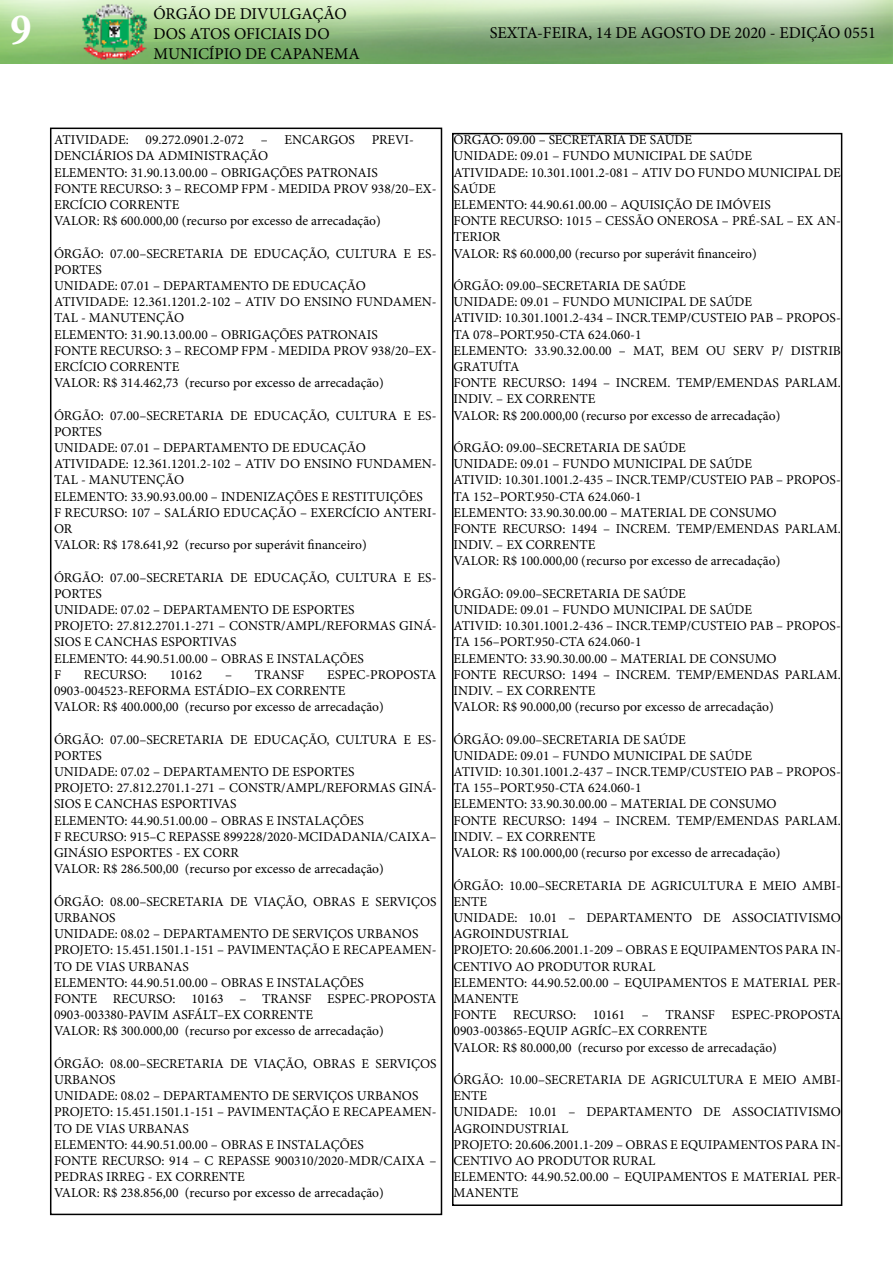
<style>
.page{position:relative;width:893px;height:1263px;background:#fff}
.page>*{position:absolute;margin:0;border:0;box-sizing:border-box;transform-origin:0 0}
.t1{font:700 condensed 45px "Minion Pro";color:#fff}
.t2{font:16.5px/19.8px "Minion Pro";color:#000}
.t3{font:13.5px/16.2px "Minion Pro";color:#000}
</style>
<div class="page">
<div style="left:50px;top:128px;width:392px;height:1087px;border:2px solid #000"></div>
<img style="left:0;top:0;width:893px;height:64px">
<div style="left:452px;top:133px;width:390px;height:1073px;border:2px solid #000"></div>
<h1 class="t1" style="left:11px;top:-1px;width:22px">9</h1>
<p class="t2" style="left:153px;top:4px;width:208px">ÓRGÃO DE DIVULGAÇÃO<br>DOS ATOS OFICIAIS DO<br>MUNICÍPIO DE CAPANEMA</p>
<p class="t2" style="left:490px;top:23px;width:388px">SEXTA-FEIRA, 14 DE AGOSTO DE 2020 - EDIÇÃO 0551</p>
<p class="t3" style="left:54px;top:132px;width:384px">ATIVIDADE: 09.272.0901.2-072 – ENCARGOS PREVI-DENCIÁRIOS DA ADMINISTRAÇÃO<br>ELEMENTO: 31.90.13.00.00 – OBRIGAÇÕES PATRONAIS<br>FONTE RECURSO: 3 – RECOMP FPM - MEDIDA PROV 938/20–EX-ERCÍCIO CORRENTE<br>VALOR: R$ 600.000,00 (recurso por excesso de arrecadação)</p>
<p class="t3" style="left:54px;top:245px;width:384px">ÓRGÃO: 07.00–SECRETARIA DE EDUCAÇÃO, CULTURA E ES-PORTES<br>UNIDADE: 07.01 – DEPARTAMENTO DE EDUCAÇÃO ATIVIDADE: 12.361.1201.2-102 – ATIV DO ENSINO FUNDAMEN-TAL - MANUTENÇÃO<br>ELEMENTO: 31.90.13.00.00 – OBRIGAÇÕES PATRONAIS<br>FONTE RECURSO: 3 – RECOMP FPM - MEDIDA PROV 938/20–EX-ERCÍCIO CORRENTE<br>VALOR: R$ 314.462,73 (recurso por excesso de arrecadação)</p>
<p class="t3" style="left:54px;top:407px;width:384px">ÓRGÃO: 07.00–SECRETARIA DE EDUCAÇÃO, CULTURA E ES-PORTES<br>UNIDADE: 07.01 – DEPARTAMENTO DE EDUCAÇÃO ATIVIDADE: 12.361.1201.2-102 – ATIV DO ENSINO FUNDAMEN-TAL - MANUTENÇÃO<br>ELEMENTO: 33.90.93.00.00 – INDENIZAÇÕES E RESTITUIÇÕES<br>F RECURSO: 107 – SALÁRIO EDUCAÇÃO – EXERCÍCIO ANTERI-OR<br>VALOR: R$ 178.641,92 (recurso por superávit financeiro)</p>
<p class="t3" style="left:54px;top:569px;width:384px">ÓRGÃO: 07.00–SECRETARIA DE EDUCAÇÃO, CULTURA E ES-PORTES<br>UNIDADE: 07.02 – DEPARTAMENTO DE ESPORTES<br>PROJETO: 27.812.2701.1-271 – CONSTR/AMPL/REFORMAS GINÁ-SIOS E CANCHAS ESPORTIVAS<br>ELEMENTO: 44.90.51.00.00 – OBRAS E INSTALAÇÕES<br>F</p>
<p class="t3" style="left:54px;top:666px;width:384px;text-indent:273px">ESPEC-PROPOSTA<br>0903-004523-REFORMA ESTÁDIO–EX CORRENTE<br>VALOR: R$ 400.000,00 (recurso por excesso de arrecadação)</p>
<p class="t3" style="left:54px;top:731px;width:384px">ÓRGÃO: 07.00–SECRETARIA DE EDUCAÇÃO, CULTURA E ES-PORTES<br>UNIDADE: 07.02 – DEPARTAMENTO DE ESPORTES<br>PROJETO: 27.812.2701.1-271 – CONSTR/AMPL/REFORMAS GINÁ-SIOS E CANCHAS ESPORTIVAS<br>ELEMENTO: 44.90.51.00.00 – OBRAS E INSTALAÇÕES<br>F RECURSO: 915–C REPASSE 899228/2020-MCIDADANIA/CAIXA– GINÁSIO ESPORTES - EX CORR<br>VALOR: R$ 286.500,00 (recurso por excesso de arrecadação)</p>
<p class="t3" style="left:54px;top:893px;width:384px">ÓRGÃO: 08.00–SECRETARIA DE VIAÇÃO, OBRAS E SERVIÇOS URBANOS<br>UNIDADE: 08.02 – DEPARTAMENTO DE SERVIÇOS URBANOS PROJETO: 15.451.1501.1-151 – PAVIMENTAÇÃO E RECAPEAMEN-TO DE VIAS URBANAS<br>ELEMENTO: 44.90.51.00.00 – OBRAS E INSTALAÇÕES<br>FONTE RECURSO: 10163 – TRANSF ESPEC-PROPOSTA 0903-003380-PAVIM ASFÁLT–EX CORRENTE<br>VALOR: R$ 300.000,00 (recurso por excesso de arrecadação)</p>
<p class="t3" style="left:54px;top:1055px;width:384px">ÓRGÃO: 08.00–SECRETARIA DE VIAÇÃO, OBRAS E SERVIÇOS URBANOS<br>UNIDADE: 08.02 – DEPARTAMENTO DE SERVIÇOS URBANOS PROJETO: 15.451.1501.1-151 – PAVIMENTAÇÃO E RECAPEAMEN-TO DE VIAS URBANAS<br>ELEMENTO: 44.90.51.00.00 – OBRAS E INSTALAÇÕES<br>FONTE RECURSO: 914 – C REPASSE 900310/2020-MDR/CAIXA – PEDRAS IRREG - EX CORRENTE<br>VALOR: R$ 238.856,00 (recurso por excesso de arrecadação)</p>
<p class="t3" style="left:84px;top:666px;width:64px">RECURSO:</p>
<p class="t3" style="left:170px;top:666px;width:34px">10162</p>
<p class="t3" style="left:225px;top:666px;width:81px">– TRANSF</p>
<p class="t3" style="left:453px;top:132px;width:389px">ÓRGÃO: 09.00 – SECRETARIA DE SAÚDE<br>UNIDADE: 09.01 – FUNDO MUNICIPAL DE SAÚDE<br>ATIVIDADE: 10.301.1001.2-081 – ATIV DO FUNDO MUNICIPAL DE SAÚDE<br>ELEMENTO: 44.90.61.00.00 – AQUISIÇÃO DE IMÓVEIS<br>FONTE RECURSO: 1015 – CESSÃO ONEROSA – PRÉ-SAL – EX AN-TERIOR<br>VALOR: R$ 60.000,00 (recurso por superávit financeiro)</p>
<p class="t3" style="left:453px;top:278px;width:389px">ÓRGÃO: 09.00–SECRETARIA DE SAÚDE<br>UNIDADE: 09.01 – FUNDO MUNICIPAL DE SAÚDE<br>ATIVID: 10.301.1001.2-434 – INCR.TEMP/CUSTEIO PAB – PROPOS-TA 078–PORT.950-CTA 624.060-1<br>ELEMENTO: 33.90.32.00.00 – MAT, BEM OU SERV P/ DISTRIB GRATUÍTA<br>FONTE RECURSO: 1494 – INCREM. TEMP/EMENDAS PARLAM.<br>INDIV. – EX CORRENTE<br>VALOR: R$ 200.000,00 (recurso por excesso de arrecadação)</p>
<p class="t3" style="left:453px;top:440px;width:389px">ÓRGÃO: 09.00–SECRETARIA DE SAÚDE<br>UNIDADE: 09.01 – FUNDO MUNICIPAL DE SAÚDE<br>ATIVID: 10.301.1001.2-435 – INCR.TEMP/CUSTEIO PAB – PROPOS-TA 152–PORT.950-CTA 624.060-1<br>ELEMENTO: 33.90.30.00.00 – MATERIAL DE CONSUMO<br>FONTE RECURSO: 1494 – INCREM. TEMP/EMENDAS PARLAM.<br>INDIV. – EX CORRENTE<br>VALOR: R$ 100.000,00 (recurso por excesso de arrecadação)</p>
<p class="t3" style="left:453px;top:585px;width:389px">ÓRGÃO: 09.00–SECRETARIA DE SAÚDE<br>UNIDADE: 09.01 – FUNDO MUNICIPAL DE SAÚDE<br>ATIVID: 10.301.1001.2-436 – INCR.TEMP/CUSTEIO PAB – PROPOS-TA 156–PORT.950-CTA 624.060-1<br>ELEMENTO: 33.90.30.00.00 – MATERIAL DE CONSUMO<br>FONTE RECURSO: 1494 – INCREM. TEMP/EMENDAS PARLAM.<br>INDIV. – EX CORRENTE<br>VALOR: R$ 90.000,00 (recurso por excesso de arrecadação)</p>
<p class="t3" style="left:453px;top:731px;width:389px">ÓRGÃO: 09.00–SECRETARIA DE SAÚDE<br>UNIDADE: 09.01 – FUNDO MUNICIPAL DE SAÚDE<br>ATIVID: 10.301.1001.2-437 – INCR.TEMP/CUSTEIO PAB – PROPOS-TA 155–PORT.950-CTA 624.060-1<br>ELEMENTO: 33.90.30.00.00 – MATERIAL DE CONSUMO<br>FONTE RECURSO: 1494 – INCREM. TEMP/EMENDAS PARLAM.<br>INDIV. – EX CORRENTE<br>VALOR: R$ 100.000,00 (recurso por excesso de arrecadação)</p>
<p class="t3" style="left:453px;top:877px;width:389px">ÓRGÃO: 10.00–SECRETARIA DE AGRICULTURA E MEIO AMBI-ENTE<br>UNIDADE: 10.01 – DEPARTAMENTO DE ASSOCIATIVISMO AGROINDUSTRIAL<br>PROJETO: 20.606.2001.1-209 – OBRAS E EQUIPAMENTOS PARA IN-CENTIVO AO PRODUTOR RURAL<br>ELEMENTO: 44.90.52.00.00 – EQUIPAMENTOS E MATERIAL PER-MANENTE<br>FONTE RECURSO: 10161 – TRANSF ESPEC-PROPOSTA 0903-003865-EQUIP AGRÍC–EX CORRENTE<br>VALOR: R$ 80.000,00 (recurso por excesso de arrecadação)</p>
<p class="t3" style="left:453px;top:1071px;width:389px">ÓRGÃO: 10.00–SECRETARIA DE AGRICULTURA E MEIO AMBI-ENTE<br>UNIDADE: 10.01 – DEPARTAMENTO DE ASSOCIATIVISMO AGROINDUSTRIAL<br>PROJETO: 20.606.2001.1-209 – OBRAS E EQUIPAMENTOS PARA IN-CENTIVO AO PRODUTOR RURAL<br>ELEMENTO: 44.90.52.00.00 – EQUIPAMENTOS E MATERIAL PER-MANENTE</p>
</div>
